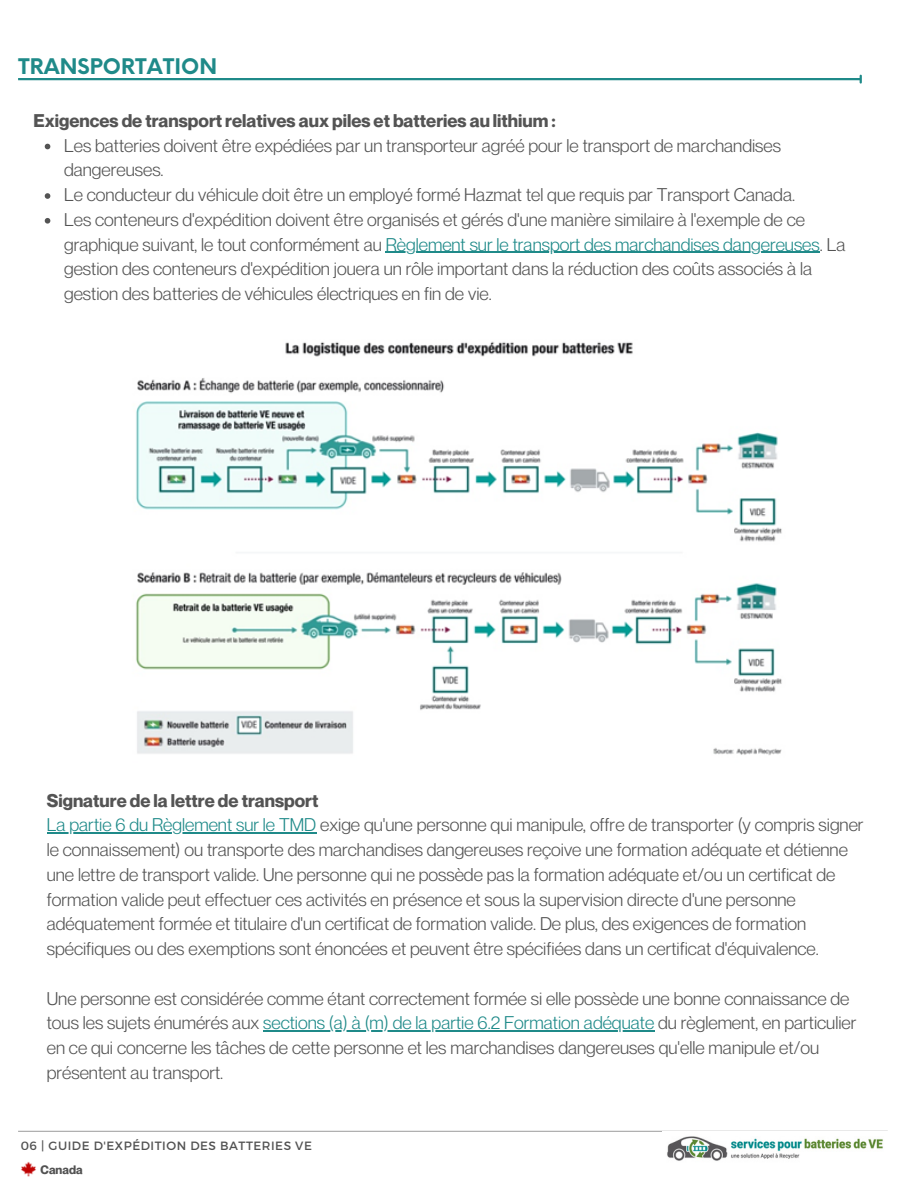
<style>
.page{position:relative;width:918px;height:1188px;background:#fff}
.page>*{position:absolute;margin:0;border:0;box-sizing:border-box;transform-origin:0 0}
.t1{font:700 21px "Neue Einstellung";color:#1f8a89}
.t2{font:18px/24.8px "Neue Montreal";color:#545454}
.t3{font:700 18px "Neue Montreal";color:#545454}
.t4{font:12px "Montserrat";letter-spacing:.045em;color:#525252}
.t5{font:700 12px "Neue Montreal";color:#525252}
.s1{color:#1f8a89}
.s2{color:#525252}
</style>
<div class="page">
<hr style="left:18px;top:78px;width:842px;height:2px;background:#1f8a89">
<svg style="left:860px;top:76px;width:2px;height:7px"></svg>
<hr style="left:18px;top:1131px;width:870px;height:1px;background:#a6a6a6">
<img style="left:21px;top:1161px;width:15px;height:16px">
<img style="left:667px;top:1136px;width:216px;height:25px">
<img style="left:136px;top:341px;width:646px;height:414px">
<svg style="left:45px;top:144px;width:5px;height:5px"></svg>
<svg style="left:45px;top:193px;width:5px;height:6px"></svg>
<svg style="left:45px;top:218px;width:5px;height:6px"></svg>
<hr style="left:386px;top:252px;width:434px;height:1px;background:#1f8a89">
<hr style="left:47px;top:833px;width:269px;height:1px;background:#1f8a89">
<hr style="left:263px;top:1031px;width:391px;height:1px;background:#1f8a89">
<p class="t1" style="left:18px;top:48px;width:201px">TRANSPORTATION</p>
<p class="t3" style="left:33px;top:109px;width:524px">Exigences de transport relatives aux piles et batteries au lithium :</p>
<p class="t2" style="left:64px;top:133px;width:718px">Les batteries doivent être expédiées par un transporteur agréé pour le transport de marchandises dangereuses.</p>
<p class="t2" style="left:64px;top:182px;width:733px">Le conducteur du véhicule doit être un employé formé Hazmat tel que requis par Transport Canada.</p>
<p class="t2" style="left:64px;top:207px;width:783px">Les conteneurs d'expédition doivent être organisés et gérés d'une manière similaire à l'exemple de ce graphique suivant, le tout conformément au <span class="s1">Règlement sur le transport des marchandises dangereuses</span>. La gestion des conteneurs d'expédition jouera un rôle important dans la réduction des coûts associés à la gestion des batteries de véhicules électriques en fin de vie.</p>
<p class="t3" style="left:47px;top:789px;width:273px">Signature de la lettre de transport</p>
<p class="t2" style="left:47px;top:812px;width:818px"><span class="s1">La partie 6 du Règlement sur le TMD</span> exige qu'une personne qui manipule, offre de transporter (y compris signer le connaissement) ou transporte des marchandises dangereuses reçoive une formation adéquate et détienne une lettre de transport valide. Une personne qui ne possède pas la formation adéquate et/ou un certificat de formation valide peut effectuer ces activités en présence et sous la supervision directe d'une personne adéquatement formée et titulaire d'un certificat de formation valide. De plus, des exigences de formation spécifiques ou des exemptions sont énoncées et peuvent être spécifiées dans un certificat d'équivalence.</p>
<p class="t2" style="left:47px;top:986px;width:811px">Une personne est considérée comme étant correctement formée si elle possède une bonne connaissance de tous les sujets énumérés aux <span class="s1">sections (a) à (m) de la partie 6.2 Formation adéquate</span> du règlement, en particulier en ce qui concerne les tâches de cette personne et les marchandises dangereuses qu'elle manipule et/ou présentent au transport<span class="s2">.</span></p>
<p class="t4" style="left:21px;top:1138px;width:293px">06 | GUIDE D'EXPÉDITION DES BATTERIES VE</p>
<p class="t5" style="left:41px;top:1163px;width:44px">Canada</p>
</div>
